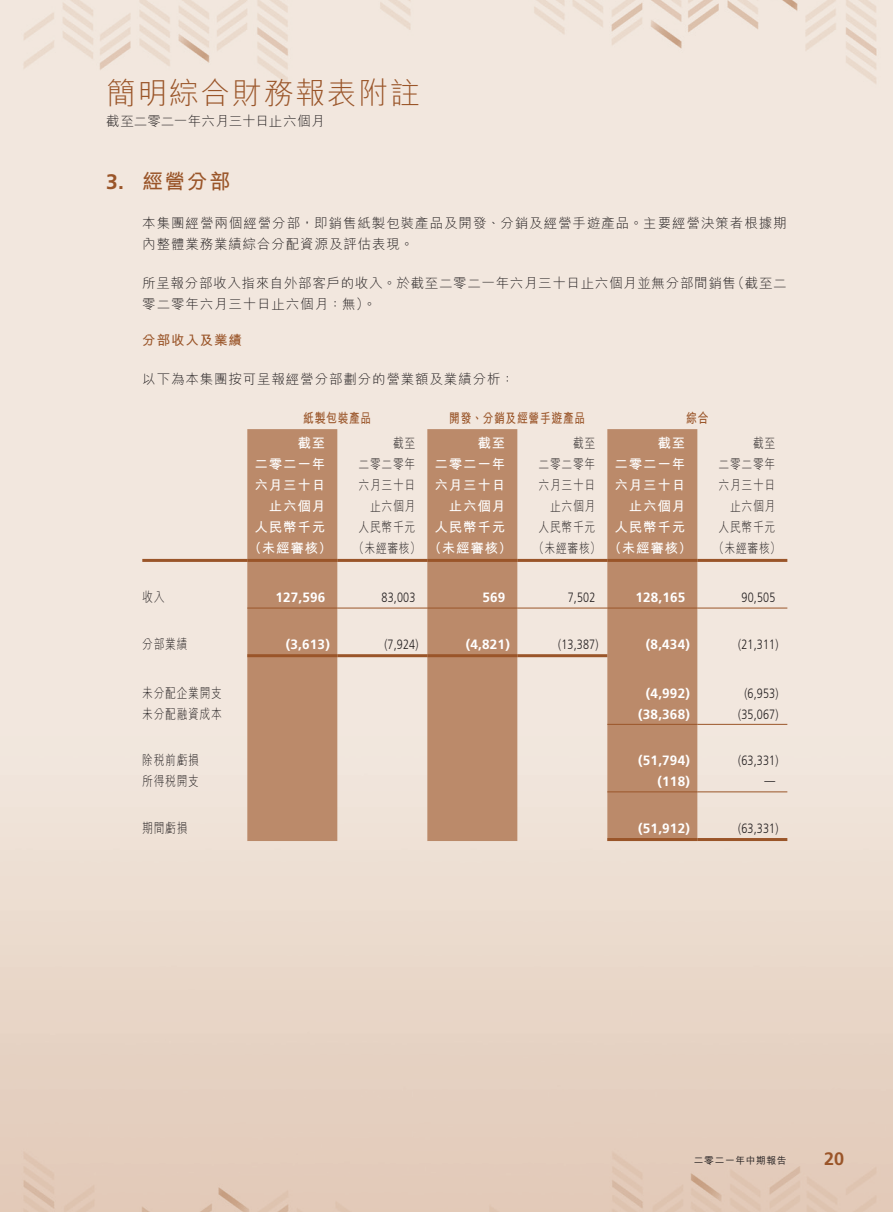
<style>
.page{position:relative;width:893px;height:1212px;background:#fff}
.page>*{position:absolute;margin:0;border:0;box-sizing:border-box;transform-origin:0 0}
.t1{font:300 30px "M Hei HK";letter-spacing:.05em;color:#9a5529}
._03_H1{font:700 21px "M Hei HK";color:#9a5529}
._03_H1-2{font:700 21px "Frutiger LT Std";color:#9a5529}
.t2{font:700 18px "Frutiger LT Std";color:#9a5529}
._12___P2{font:300 13.5px/21px "M Hei HK";letter-spacing:.065em;color:#231f20}
._01_Body_Text{font:700 13.5px/21px "M Hei HK";letter-spacing:.065em;color:#fff;text-align:right}
._01_Body_Text-2{font:300 13.5px/21px "M Hei HK";letter-spacing:.065em;color:#231f20;text-align:right;scale:.8 1}
._01_Body_Text-3{font:700 13.5px "Frutiger LT Std";letter-spacing:.015em;color:#fff}
._01_Body_Text-4{font:300 13.5px "Frutiger LT Std";letter-spacing:.015em;color:#231f20;scale:.8 1}
._15_Table_Stub{font:300 13.5px "M Hei HK";letter-spacing:.065em;color:#231f20;scale:.8 1}
._01_Body_Text-5{font:700 13.5px "M Hei HK";letter-spacing:.065em;color:#9a5529;scale:.8 1}
._12___P2-2{font:300 13.5px "M Hei HK";letter-spacing:.005em;color:#231f20}
._04___H2{font:700 13.5px "M Hei HK";letter-spacing:.065em;color:#9a5529}
.t3{font:500 9.75px "M Hei HK";letter-spacing:.065em;color:#231f20}
</style>
<div class="page">
<svg style="left:247px;top:429px;width:90px;height:412px;background:#bc8c6d"></svg>
<svg style="left:427px;top:429px;width:270px;height:412px;background:#cda990"></svg>
<hr style="left:142px;top:559px;width:105px;height:3px;background:#9a5529">
<hr style="left:247px;top:559px;width:90px;height:3px;background:#9a5529">
<hr style="left:337px;top:559px;width:90px;height:3px;background:#9a5529">
<hr style="left:427px;top:559px;width:90px;height:3px;background:#9a5529">
<hr style="left:517px;top:559px;width:90px;height:3px;background:#9a5529">
<hr style="left:607px;top:559px;width:90px;height:3px;background:#9a5529">
<hr style="left:697px;top:559px;width:90px;height:3px;background:#9a5529">
<hr style="left:247px;top:608px;width:90px;height:1px;background:#9a5529">
<hr style="left:337px;top:608px;width:90px;height:1px;background:#9a5529">
<hr style="left:427px;top:608px;width:90px;height:1px;background:#9a5529">
<hr style="left:517px;top:608px;width:90px;height:1px;background:#9a5529">
<hr style="left:607px;top:608px;width:90px;height:1px;background:#9a5529">
<hr style="left:697px;top:608px;width:90px;height:1px;background:#9a5529">
<hr style="left:247px;top:654px;width:90px;height:3px;background:#9a5529">
<hr style="left:337px;top:654px;width:90px;height:3px;background:#9a5529">
<hr style="left:427px;top:654px;width:90px;height:3px;background:#9a5529">
<hr style="left:517px;top:654px;width:90px;height:3px;background:#9a5529">
<hr style="left:607px;top:724px;width:90px;height:1px;background:#9a5529">
<hr style="left:697px;top:724px;width:90px;height:1px;background:#9a5529">
<hr style="left:607px;top:791px;width:90px;height:1px;background:#9a5529">
<hr style="left:697px;top:791px;width:90px;height:1px;background:#9a5529">
<hr style="left:607px;top:838px;width:90px;height:3px;background:#9a5529">
<hr style="left:697px;top:838px;width:90px;height:3px;background:#9a5529">
<h1 class="t1" style="left:106px;top:72px;width:315px">簡明綜合財務報表附註</h1>
<p class="_12___P2-2" style="left:106px;top:111px;width:220px">截至二零二一年六月三十日止六個月</p>
<p class="_03_H1-2" style="left:106px;top:169px;width:19px">3.</p>
<p class="_03_H1" style="left:142px;top:166px;width:90px">經營分部</p>
<p class="_12___P2" style="left:142px;top:212px;width:646px">本集團經營兩個經營分部，即銷售紙製包裝產品及開發、分銷及經營手遊產品。主要經營決策者根據期內整體業務業績綜合分配資源及評估表現。</p>
<p class="_12___P2" style="left:731px;top:272px;width:57px">（截至二</p>
<p class="_12___P2" style="left:142px;top:272px;width:595px">所呈報分部收入指來自外部客戶的收入。於截至二零二一年六月三十日止六個月並無分部間銷售零二零年六月三十日止六個月：無。(</p>
<p class="_04___H2" style="left:142px;top:330px;width:101px">分部收入及業績</p>
<p class="_12___P2" style="left:142px;top:368px;width:373px">以下為本集團按可呈報經營分部劃分的營業額及業績分析：</p>
<p class="_01_Body_Text-5" style="left:686px;top:408px;width:29px">綜合</p>
<p class="_01_Body_Text-5" style="left:303px;top:408px;width:87px">紙製包裝產品</p>
<p class="_01_Body_Text" style="left:254px;top:432px;width:72px">截至<br>二零二一年六月三十日止六個月</p>
<p class="_01_Body_Text-2" style="left:359px;top:432px;width:72px">截至<br>二零二零年六月三十日止六個月</p>
<p class="_01_Body_Text" style="left:434px;top:432px;width:72px">截至<br>二零二一年六月三十日止六個月</p>
<p class="_01_Body_Text-2" style="left:539px;top:432px;width:72px">截至<br>二零二零年六月三十日止六個月</p>
<p class="_01_Body_Text" style="left:614px;top:432px;width:72px">截至<br>二零二一年六月三十日止六個月</p>
<p class="_01_Body_Text-2" style="left:719px;top:432px;width:72px">截至<br>二零二零年六月三十日止六個月</p>
<p class="_01_Body_Text-2" style="left:719px;top:516px;width:72px">人民幣千元</p>
<p class="_01_Body_Text-5" style="left:449px;top:408px;width:172px">開發、分銷及經營手遊產品</p>
<p class="_01_Body_Text-2" style="left:359px;top:516px;width:72px">人民幣千元</p>
<p class="_01_Body_Text-2" style="left:539px;top:516px;width:72px">人民幣千元</p>
<p class="_01_Body_Text" style="left:254px;top:516px;width:72px">人民幣千元</p>
<p class="_01_Body_Text" style="left:434px;top:516px;width:72px">人民幣千元</p>
<p class="_01_Body_Text" style="left:614px;top:516px;width:72px">人民幣千元</p>
<p class="_01_Body_Text" style="left:248px;top:537px;width:85px">（未經審核）</p>
<p class="_01_Body_Text-2" style="left:354px;top:537px;width:85px">（未經審核）</p>
<p class="_01_Body_Text" style="left:428px;top:537px;width:85px">（未經審核）</p>
<p class="_01_Body_Text-2" style="left:534px;top:537px;width:85px">（未經審核）</p>
<p class="_01_Body_Text" style="left:608px;top:537px;width:85px">（未經審核）</p>
<p class="_01_Body_Text-2" style="left:714px;top:537px;width:85px">（未經審核(</p>
<p class="_15_Table_Stub" style="left:142px;top:588px;width:29px">收入</p>
<p class="_01_Body_Text-3" style="left:275px;top:589px;width:51px">127,596</p>
<p class="_01_Body_Text-4" style="left:382px;top:590px;width:44px">83,003</p>
<p class="_01_Body_Text-3" style="left:482px;top:589px;width:24px">569</p>
<p class="_01_Body_Text-4" style="left:568px;top:590px;width:36px">7,502</p>
<p class="_01_Body_Text-3" style="left:635px;top:589px;width:51px">128,165</p>
<p class="_01_Body_Text-4" style="left:742px;top:590px;width:44px">90,505</p>
<p class="_15_Table_Stub" style="left:142px;top:634px;width:58px">分部業績</p>
<p class="_01_Body_Text-3" style="left:286px;top:636px;width:45px">)3,613(</p>
<p class="_01_Body_Text-4" style="left:384px;top:636px;width:44px">)7,924(</p>
<p class="_01_Body_Text-3" style="left:466px;top:636px;width:45px">)4,821(</p>
<p class="_01_Body_Text-4" style="left:558px;top:636px;width:52px">)13,387(</p>
<p class="_01_Body_Text-3" style="left:646px;top:636px;width:45px">)8,434(</p>
<p class="_01_Body_Text-4" style="left:738px;top:636px;width:52px">)21,311(</p>
<p class="_15_Table_Stub" style="left:142px;top:683px;width:101px">未分配企業開支</p>
<p class="_01_Body_Text-3" style="left:646px;top:685px;width:45px">)4,992(</p>
<p class="_01_Body_Text-4" style="left:744px;top:685px;width:44px">)6,953(</p>
<p class="_15_Table_Stub" style="left:142px;top:704px;width:101px">未分配融資成本</p>
<p class="_01_Body_Text-3" style="left:638px;top:706px;width:53px">)38,368(</p>
<p class="_01_Body_Text-4" style="left:738px;top:706px;width:52px">)35,067(</p>
<p class="_15_Table_Stub" style="left:142px;top:750px;width:72px">除稅前虧損</p>
<p class="_01_Body_Text-3" style="left:638px;top:752px;width:53px">)51,794(</p>
<p class="_01_Body_Text-4" style="left:738px;top:753px;width:52px">)63,331(</p>
<p class="_15_Table_Stub" style="left:142px;top:771px;width:72px">所得稅開支</p>
<p class="_01_Body_Text-3" style="left:658px;top:773px;width:34px">)118(</p>
<p class="_01_Body_Text-4" style="left:764px;top:772px;width:15px">—</p>
<p class="_15_Table_Stub" style="left:142px;top:818px;width:58px">期間虧損</p>
<p class="_01_Body_Text-3" style="left:638px;top:820px;width:53px">)51,912(</p>
<p class="_01_Body_Text-4" style="left:738px;top:820px;width:52px">)63,331(</p>
<p class="t3" style="left:694px;top:1153px;width:94px">二零二一年中期報告</p>
<h3 class="t2" style="left:824px;top:1148px;width:22px">20</h3>
</div>
